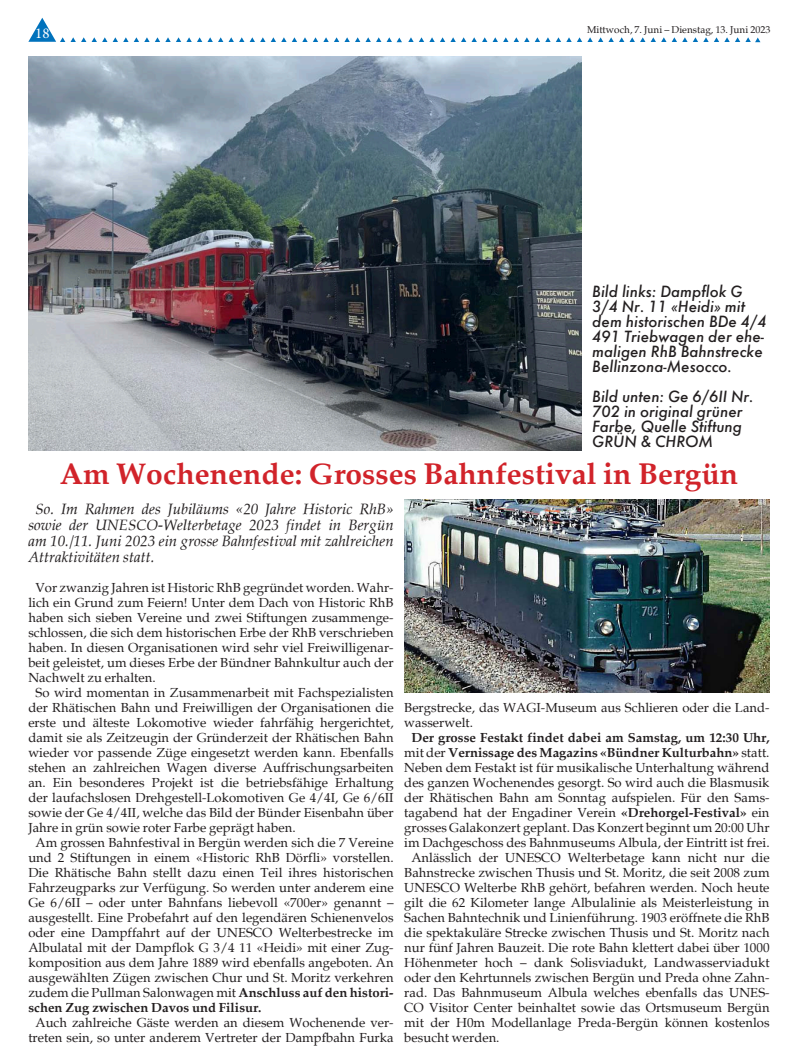
<style>
.page{position:relative;width:798px;height:1063px;background:#fff}
.page>*{position:absolute;margin:0;border:0;box-sizing:border-box;transform-origin:0 0}
.Lauftext{font:700 30px "Palatia";color:#d1232a}
.Lauftext-2{font:italic 500 15px/15px "Futura";color:#231f20}
.Lauftext-3{font:italic 15px/16.2px "Palatia";color:#231f20;text-align:justify}
.t1{font:15px "Minion Pro";color:#fff}
.Lauftext-4{font:13.12px/15px "Palatia";color:#231f20;text-align:justify}
.t2{font:10px "Palatia";color:#231f20}
.s1{font-weight:700}
</style>
<div class="page">
<svg style="left:113px;top:37px;width:15px;height:5px"></svg>
<svg style="left:134px;top:37px;width:15px;height:5px"></svg>
<svg style="left:155px;top:37px;width:152px;height:5px"></svg>
<svg style="left:313px;top:37px;width:15px;height:5px"></svg>
<svg style="left:334px;top:37px;width:15px;height:5px"></svg>
<svg style="left:28px;top:18px;width:79px;height:24px"></svg>
<svg style="left:355px;top:37px;width:47px;height:5px"></svg>
<svg style="left:408px;top:37px;width:47px;height:5px"></svg>
<svg style="left:461px;top:37px;width:15px;height:5px"></svg>
<svg style="left:482px;top:37px;width:15px;height:5px"></svg>
<svg style="left:503px;top:37px;width:152px;height:5px"></svg>
<svg style="left:661px;top:37px;width:15px;height:5px"></svg>
<svg style="left:682px;top:37px;width:15px;height:5px"></svg>
<svg style="left:703px;top:37px;width:57px;height:5px"></svg>
<img style="left:28px;top:57px;width:553px;height:393px">
<img style="left:404px;top:499px;width:365px;height:194px">
<p class="t1" style="left:35px;top:23px;width:16px">18</p>
<p class="t2" style="left:586px;top:23px;width:185px">Mittwoch, 7. Juni – Dienstag, 13. Juni 2023</p>
<p class="Lauftext-2" style="left:592px;top:284px;width:176px">Bild links: Dampflok G<br>3/4 Nr. 11 «Heidi» mit dem historischen BDe 4/4<br>491 Triebwagen der ehe&shy;maligen RhB Bahnstrecke<br>Bellinzona-Mesocco.</p>
<p class="Lauftext-2" style="left:592px;top:389px;width:163px">Bild unten: Ge 6/6II Nr.<br>702 in original grüner<br>Farbe, Quelle Stiftung<br>GRÜN &amp; CHROM</p>
<p class="Lauftext" style="left:60px;top:456px;width:679px">Am Wochenende: Grosses Bahnfestival in Bergün</p>
<p class="Lauftext-3" style="left:28px;top:500px;width:366px;text-indent:7px">So. Im Rahmen des Jubiläums «20 Jahre Historic RhB» sowie der UNESCO-Welterbetage 2023 findet in Bergün am 10./11. Juni 2023 ein grosse Bahnfestival mit zahlreichen Attraktivitäten statt.</p>
<p class="Lauftext-4" style="left:28px;top:581px;width:366px;text-indent:7px">Vor zwanzig Jahren ist Historic RhB gegründet worden. Wahr&shy;lich ein Grund zum Feiern! Unter dem Dach von Historic RhB haben sich sieben Vereine und zwei Stiftungen zusammenge&shy;schlossen, die sich dem historischen Erbe der RhB verschrieben haben. In diesen Organisationen wird sehr viel Freiwilligenar&shy;beit geleistet, um dieses Erbe der Bündner Bahnkultur auch der Nachwelt zu erhalten.</p>
<p class="Lauftext-4" style="left:28px;top:686px;width:366px;text-indent:7px">So wird momentan in Zusammenarbeit mit Fachspezialisten der Rhätischen Bahn und Freiwilligen der Organisationen die erste und älteste Lokomotive wieder fahrfähig hergerichtet, damit sie als Zeitzeugin der Gründerzeit der Rhätischen Bahn wieder vor passende Züge eingesetzt werden kann. Ebenfalls stehen an zahlreichen Wagen diverse Auffrischungsarbeiten an. Ein besonderes Projekt ist die betriebsfähige Erhaltung der laufachslosen Drehgestell-Lokomotiven Ge 4/4I, Ge 6/6II sowie der Ge 4/4II, welche das Bild der Bünder Eisenbahn über Jahre in grün sowie roter Farbe geprägt haben.</p>
<p class="Lauftext-4" style="left:28px;top:836px;width:367px;text-indent:7px">Am grossen Bahnfestival in Bergün werden sich die 7 Vereine und 2 Stiftungen in einem «Historic RhB Dörfli» vorstellen.<br>Die Rhätische Bahn stellt dazu einen Teil ihres historischen Fahrzeugparks zur Verfügung. So werden unter anderem eine Ge 6/6II – oder unter Bahnfans liebevoll «700er» genannt – ausgestellt. Eine Probefahrt auf den legendären Schienenvelos oder eine Dampffahrt auf der UNESCO Welterbestrecke im Albulatal mit der Dampflok G 3/4 11 «Heidi» mit einer Zug&shy;komposition aus dem Jahre 1889 wird ebenfalls angeboten. An ausgewählten Zügen zwischen Chur und St. Moritz verkehren zudem die Pullman Salonwagen mit <span class="s1">Anschluss auf den histori&shy;schen Zug zwischen Davos und Filisur.</span></p>
<p class="Lauftext-4" style="left:28px;top:1016px;width:366px;text-align:center">Auch zahlreiche Gäste werden an diesem Wochenende ver&shy;treten sein, so unter anderem Vertreter der Dampfbahn Furka</p>
<p class="Lauftext-4" style="left:404px;top:700px;width:366px">Bergstrecke, das WAGI-Museum aus Schlieren oder die Land&shy;wasserwelt.</p>
<p class="Lauftext-4" style="left:404px;top:730px;width:366px;text-align:center"><span class="s1">Der grosse Festakt findet dabei am Samstag, um 12:30 Uhr, </span>mit der <span class="s1">Vernissage des Magazins «Bündner Kulturbahn»</span> statt.<br>Neben dem Festakt ist für musikalische Unterhaltung während des ganzen Wochenendes gesorgt. So wird auch die Blasmusik der Rhätischen Bahn am Sonntag aufspielen. Für den Sams&shy;tagabend hat der Engadiner Verein <span class="s1">«Drehorgel-Festival»</span> ein grosses Galakonzert geplant. Das Konzert beginnt um 20:00 Uhr im Dachgeschoss des Bahnmuseums Albula, der Eintritt ist frei.</p>
<p class="Lauftext-4" style="left:404px;top:850px;width:366px;text-indent:7px">Anlässlich der UNESCO Welterbetage kann nicht nur die Bahnstrecke zwischen Thusis und St. Moritz, die seit 2008 zum UNESCO Welterbe RhB gehört, befahren werden. Noch heute gilt die 62 Kilometer lange Albulalinie als Meisterleistung in Sachen Bahntechnik und Linienführung. 1903 eröffnete die RhB die spektakuläre Strecke zwischen Thusis und St. Moritz nach nur fünf Jahren Bauzeit. Die rote Bahn klettert dabei über 1000<br>Höhenmeter hoch – dank Solisviadukt, Landwasserviadukt oder den Kehrtunnels zwischen Bergün und Preda ohne Zahn&shy;rad. Das Bahnmuseum Albula welches ebenfalls das UNES-CO Visitor Center beinhaltet sowie das Ortsmuseum Bergün mit der H0m Modellanlage Preda-Bergün können kostenlos besucht werden.</p>
</div>
